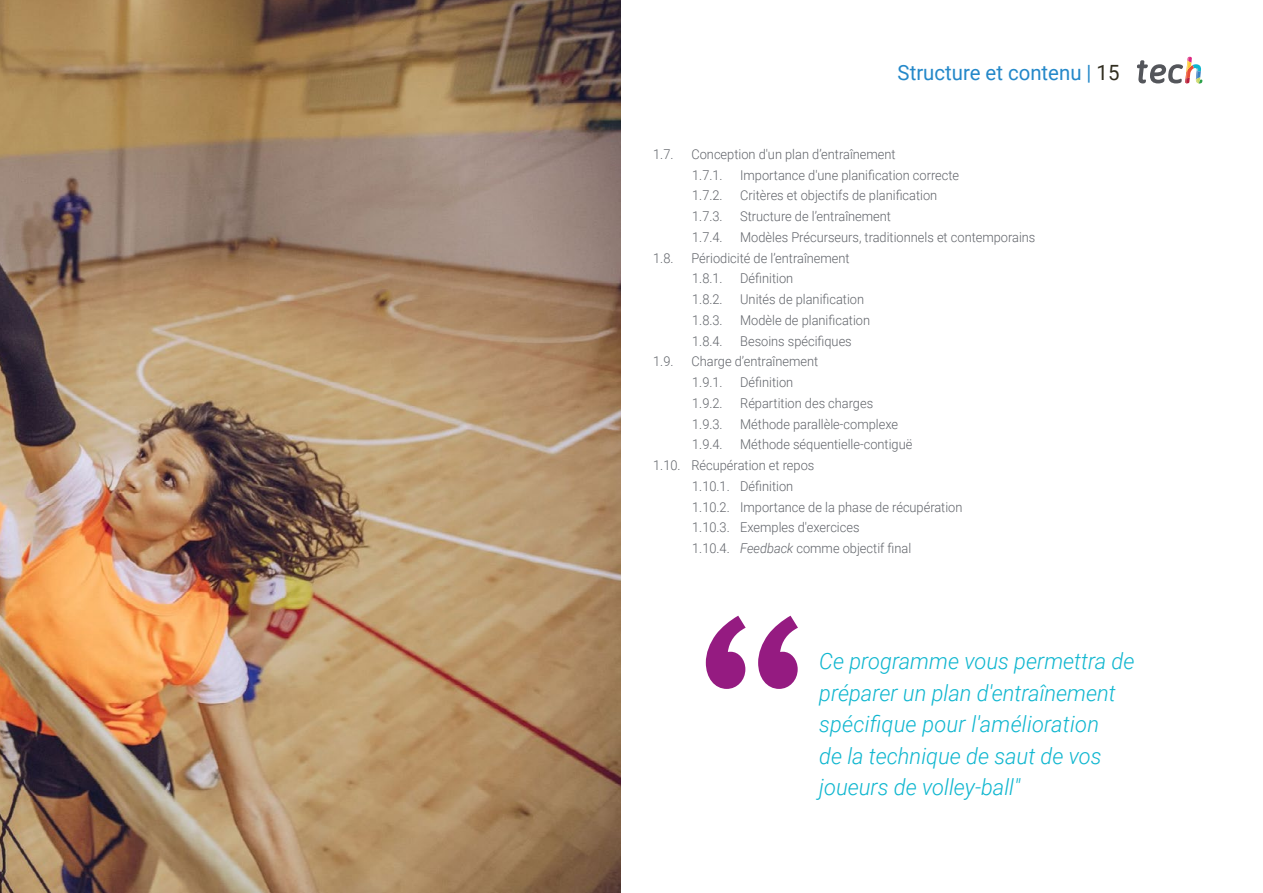
<style>
.page{position:relative;width:1263px;height:893px;background:#fff}
.page>*{position:absolute;margin:0;border:0;box-sizing:border-box;transform-origin:0 0}
.t1{font:italic 300 22.5px/31.5px "Roboto";color:#0fb6cf}
.t2{font:21px "Roboto";color:#2488c9}
.t3{font:300 13.5px/20.7px "Roboto";color:#61646a;scale:.95 1}
.s1{color:#312e20}
.s2{font-style:italic}
</style>
<div class="page">
<img style="left:0;top:0;width:621px;height:893px">
<svg style="left:1137px;top:57px;width:65px;height:27px"></svg>
<svg style="left:706px;top:616px;width:92px;height:73px"></svg>
<h2 class="t2" style="left:898px;top:57px;width:223px">Structure et contenu | <span class="s1">15</span></h2>
<p class="t3" style="left:653px;top:143px;width:23px">1.7.</p>
<p class="t3" style="left:691px;top:143px;width:216px">Conception d'un plan d’entraînement<br>1.7.1.</p>
<p class="t3" style="left:740px;top:164px;width:232px">Importance d'une planification correcte</p>
<p class="t3" style="left:692px;top:185px;width:34px">1.7.2.</p>
<p class="t3" style="left:740px;top:185px;width:209px">Critères et objectifs de planification</p>
<p class="t3" style="left:692px;top:206px;width:34px">1.7.3.</p>
<p class="t3" style="left:740px;top:206px;width:160px">Structure de l’entraînement</p>
<p class="t3" style="left:692px;top:226px;width:34px">1.7.4.</p>
<p class="t3" style="left:740px;top:226px;width:312px">Modèles Précurseurs, traditionnels et contemporains</p>
<p class="t3" style="left:653px;top:247px;width:23px">1.8.</p>
<p class="t3" style="left:691px;top:247px;width:168px">Périodicité de l’entraînement<br>1.8.1.</p>
<p class="t3" style="left:740px;top:268px;width:57px">Définition</p>
<p class="t3" style="left:692px;top:289px;width:34px">1.8.2.</p>
<p class="t3" style="left:740px;top:289px;width:132px">Unités de planification</p>
<p class="t3" style="left:692px;top:309px;width:34px">1.8.3.</p>
<p class="t3" style="left:740px;top:309px;width:138px">Modèle de planification</p>
<p class="t3" style="left:692px;top:330px;width:34px">1.8.4.</p>
<p class="t3" style="left:740px;top:330px;width:119px">Besoins spécifiques</p>
<p class="t3" style="left:653px;top:351px;width:23px">1.9.</p>
<p class="t3" style="left:691px;top:351px;width:135px">Charge d’entraînement<br>1.9.1.</p>
<p class="t3" style="left:740px;top:372px;width:57px">Définition</p>
<p class="t3" style="left:692px;top:392px;width:34px">1.9.2.</p>
<p class="t3" style="left:740px;top:392px;width:142px">Répartition des charges</p>
<p class="t3" style="left:692px;top:413px;width:34px">1.9.3.</p>
<p class="t3" style="left:740px;top:413px;width:168px">Méthode parallèle-complexe</p>
<p class="t3" style="left:692px;top:434px;width:34px">1.9.4.</p>
<p class="t3" style="left:740px;top:434px;width:183px">Méthode séquentielle-contiguë</p>
<p class="t3" style="left:653px;top:455px;width:171px">1.10. Récupération et repos</p>
<p class="t3" style="left:692px;top:475px;width:108px">1.10.1. Définition</p>
<p class="t3" style="left:692px;top:496px;width:286px">1.10.2. Importance de la phase de récupération</p>
<p class="t3" style="left:692px;top:517px;width:178px">1.10.3. Exemples d'exercices</p>
<p class="t3" style="left:692px;top:538px;width:232px">1.10.4. <span class="s2">Feedback</span> comme objectif final</p>
<h1 class="t1" style="left:819px;top:645px;width:317px">Ce programme vous permettra de préparer un plan d'entraînement spécifique pour l'amélioration<br>de la technique de saut de vos joueurs de volley-ball"</h1>
</div>
